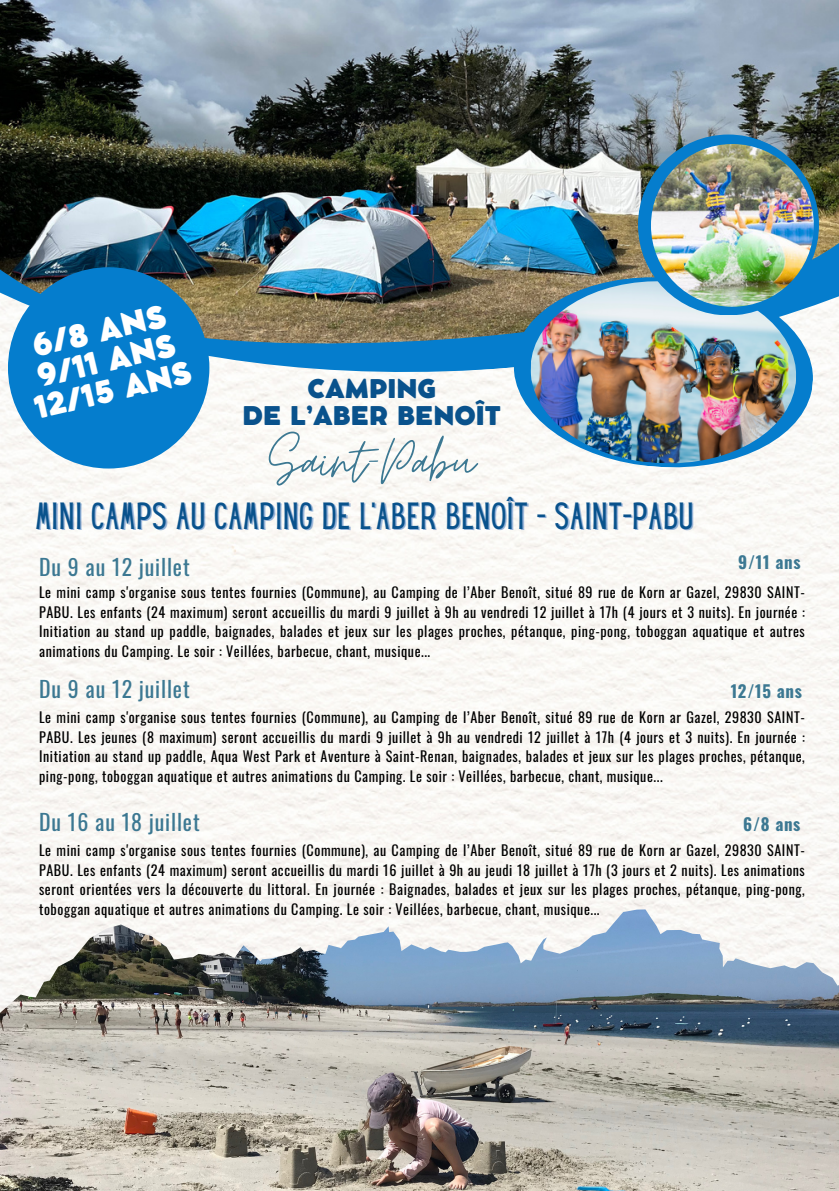
<style>
.page{position:relative;width:839px;height:1191px;background:#fff}
.page>*{position:absolute;margin:0;border:0;box-sizing:border-box;transform-origin:0 0}
.t1{font:67px "Moon Time";color:#3c7892}
.t2{font:33.2px "Hey Gotcha";letter-spacing:.04em;color:#09528c}
.t3{font:800 30.4px/30.6px "Cocomat Pro";color:#fff;text-align:center}
.t4{font:800 25.6px/27px "Cocomat Pro";color:#09528c;text-align:center}
.t5{font:21.8px "Oswald";letter-spacing:.04em;color:#3c7892}
.t6{font:700 17px "Oswald";letter-spacing:.04em;color:#3c7892}
.t7{font:14px/19.6px "Oswald";letter-spacing:.04em;color:#000;text-align:justify}
.s1{color:rgb(0 74 173/.4)}
</style>
<div class="page">
<div style="left:0;top:398px;width:838px;height:511px;background:#faf8f5"></div>
<img style="left:0;top:909px;width:838px;height:282px">
<svg style="left:0;top:344px;width:838px;height:54px;fill:#f7f5f1"></svg>
<img style="left:0;top:0;width:838px;height:344px">
<div style="left:8px;top:267px;width:201px;height:202px;background:#057dcd;border-radius:50%"></div>
<svg style="left:510px;top:272px;width:306px;height:200px"></svg>
<img style="left:528px;top:278px;width:270px;height:189px">
<div style="left:638px;top:135px;width:181px;height:180px;background:#057dcd;border-radius:50%"></div>
<img style="left:651px;top:144px;width:162px;height:163px;border-radius:50%">
<h1 class="t3" style="left:18px;top:337px;width:162px;rotate:-13deg">6/8 ANS<br>9/11 ANS<br>12/15 ANS</h1>
<h4 class="t4" style="left:243px;top:377px;width:260px">CAMPING<br>DE L’ABER BENOÎT</h4>
<h2 class="t1" style="left:269px;top:421px;width:207px">Saint-Pabu</h2>
<h5 class="t2" style="left:36px;top:502px;width:658px">MINI CAMP<span class="s1">S AU</span> C<span class="s1">AMPING DE L</span>’A<span class="s1">BER</span> B<span class="s1">ENOÎT</span> - SAINT-PABU</h5>
<h3 class="t5" style="left:39px;top:550px;width:152px">Du 9 au 12 juillet</h3>
<p class="t6" style="left:738px;top:549px;width:64px">9/11 ans</p>
<h6 class="t7" style="left:39px;top:582px;width:767px">Le mini camp s'organise sous tentes fournies (Commune), au Camping de l’Aber Benoît, situé 89 rue de Korn ar Gazel, 29830 SAINT-PABU. Les enfants (24 maximum) seront accueillis du mardi 9 juillet à 9h au vendredi 12 juillet à 17h (4 jours et 3 nuits). En journée :<br>Initiation au stand up paddle, baignades, balades et jeux sur les plages proches, pétanque, ping-pong, toboggan aquatique et autres animations du Camping. Le soir : Veillées, barbecue, chant, musique...</h6>
<h5 class="t5" style="left:39px;top:672px;width:152px">Du 9 au 12 juillet</h5>
<h6 class="t6" style="left:730px;top:678px;width:73px">12/15 ans</h6>
<p class="t7" style="left:39px;top:707px;width:767px">Le mini camp s'organise sous tentes fournies (Commune), au Camping de l’Aber Benoît, situé 89 rue de Korn ar Gazel, 29830 SAINT-PABU. Les jeunes (8 maximum) seront accueillis du mardi 9 juillet à 9h au vendredi 12 juillet à 17h (4 jours et 3 nuits). En journée :<br>Initiation au stand up paddle, Aqua West Park et Aventure à Saint-Renan, baignades, balades et jeux sur les plages proches, pétanque, ping-pong, toboggan aquatique et autres animations du Camping. Le soir : Veillées, barbecue, chant, musique...</p>
<h5 class="t5" style="left:39px;top:805px;width:162px">Du 16 au 18 juillet</h5>
<h6 class="t7" style="left:39px;top:840px;width:767px">Le mini camp s'organise sous tentes fournies (Commune), au Camping de l’Aber Benoît, situé 89 rue de Korn ar Gazel, 29830 SAINT-PABU. Les enfants (24 maximum) seront accueillis du mardi 16 juillet à 9h au jeudi 18 juillet à 17h (3 jours et 2 nuits). Les animations seront orientées vers la découverte du littoral. En journée : Baignades, balades et jeux sur les plages proches, pétanque, ping-pong, toboggan aquatique et autres animations du Camping. Le soir : Veillées, barbecue, chant, musique...</h6>
<p class="t6" style="left:743px;top:811px;width:59px">6/8 ans</p>
</div>
